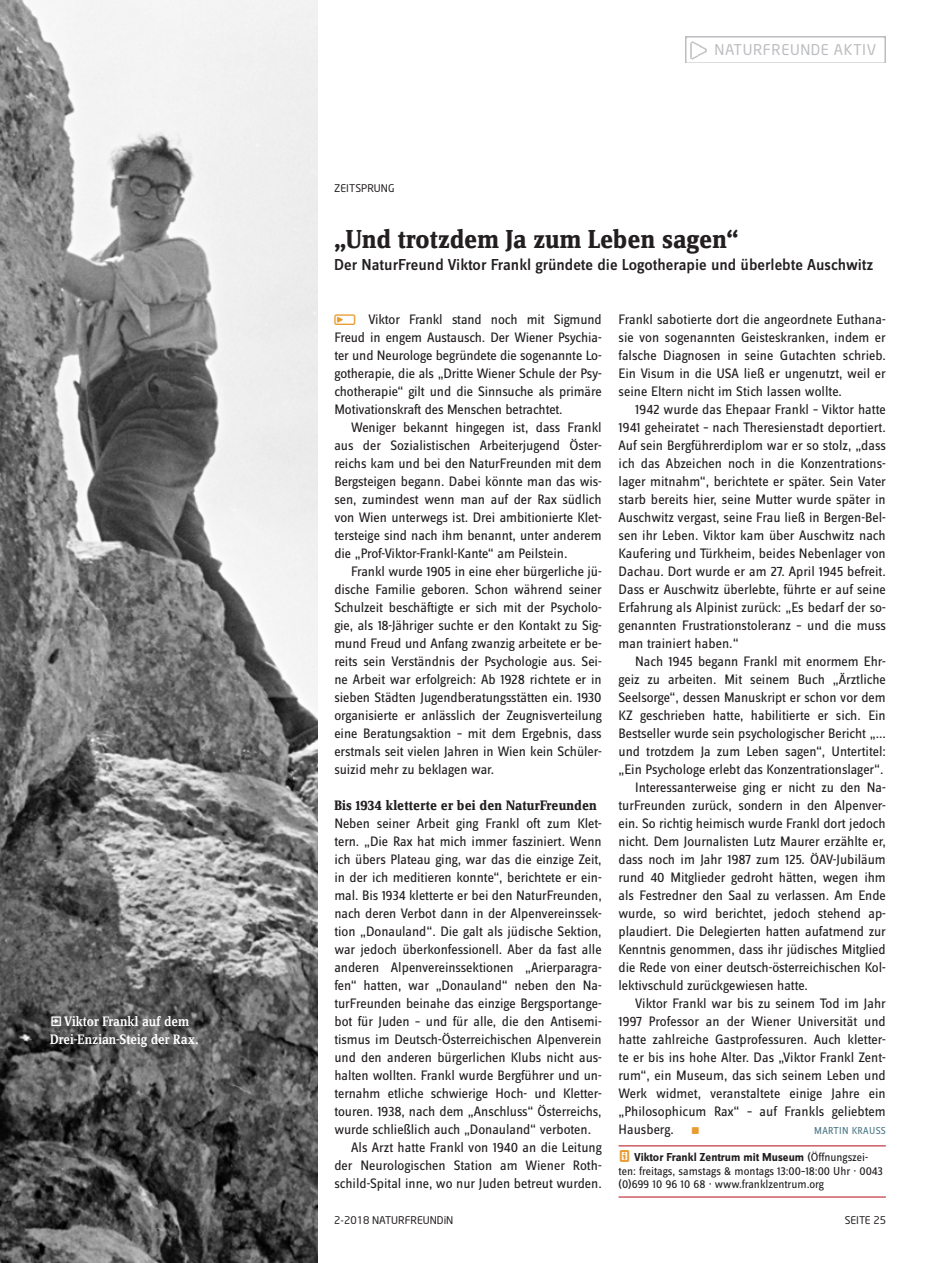
<style>
.page{position:relative;width:936px;height:1263px;background:#fff}
.page>*{position:absolute;margin:0;border:0;box-sizing:border-box;transform-origin:0 0}
.t1{font:27px "Zine Serif Dis OT Bld";color:#231f20}
.t2{font:500 16.5px "Zine Sans Dis OT";color:#231f20}
.t3{font:14.7px "Neo Sans";letter-spacing:.04em;color:#bcbdc0}
.t4{font:14.25px/18px "Zine Sans Dis OT";letter-spacing:-.005em;color:#231f20;text-align:justify}
.t5{font:500 14.25px/18px "Zine Serif Dis OT";color:#fff}
.t6{font:14.25px "Zine Serif Dis OT Bld";letter-spacing:.005em;color:#231f20}
.t7{font:12px/13.5px "Zine Sans Dis OT";color:#231f20}
.t8{font:10.5px "Neo Sans";color:#231f20}
.t9{font:10.5px "Zine Sans Dis OT";letter-spacing:.03em;color:#4e7887}
.s1{font-family:"NF Dfont Logo Und Specials";font-size:16.5px;color:#e89b2f}
.s2{font-family:"NF Dfont Logo Und Specials";color:#e89b2f}
.s3{font-family:"NF Dfont Logo Und Specials";font-size:15px;color:#e89b2f}
.s4{font-weight:700}
</style>
<div class="page">
<img style="left:0;top:0;width:317px;height:1263px">
<hr style="left:618px;top:1145px;width:267px;height:1px;background:#b00d15">
<hr style="left:618px;top:1197px;width:267px;height:1px;background:#b00d15">
<img style="left:685px;top:36px;width:200px;height:27px">
<p class="t5" style="left:50px;top:1013px;width:150px">ŇViktor Frankl auf dem<br>Drei-Enzian-Steig der Rax.</p>
<p class="t3" style="left:714px;top:41px;width:163px">NATURFREUNDE AKTIV</p>
<p class="t8" style="left:334px;top:181px;width:62px">ZEITSPRUNG</p>
<h1 class="t1" style="left:334px;top:225px;width:406px">„Und trotzdem Ja zum Leben sagen“</h1>
<p class="t2" style="left:334px;top:256px;width:540px">Der NaturFreund Viktor Frankl gründete die Logotherapie und überlebte Auschwitz</p>
<p class="t4" style="left:334px;top:311px;width:269px"><span class="s1">b</span>Viktor Frankl stand noch mit Sigmund Freud in engem Austausch. Der Wiener Psychia&shy;ter und Neurologe begründete die sogenannte Lo&shy;gotherapie, die als „Dritte Wiener Schule der Psy&shy;chotherapie“ gilt und die Sinnsuche als primäre Motivationskraft des Menschen betrachtet.</p>
<p class="t4" style="left:334px;top:419px;width:269px;text-indent:17px">Weniger bekannt hingegen ist, dass Frankl aus der Sozialistischen Arbeiterjugend Öster&shy;reichs kam und bei den NaturFreunden mit dem Bergsteigen begann. Dabei könnte man das wis&shy;sen, zumindest wenn man auf der Rax südlich von Wien unterwegs ist. Drei ambitionierte Klet&shy;tersteige sind nach ihm benannt, unter anderem die „Prof-Viktor-Frankl-Kante“ am Peilstein.</p>
<p class="t4" style="left:334px;top:563px;width:269px;text-indent:17px">Frankl wurde 1905 in eine eher bürgerliche jü&shy;dische Familie geboren. Schon während seiner Schulzeit beschäftigte er sich mit der Psycholo&shy;gie, als 18-Jähriger suchte er den Kontakt zu Sig&shy;mund Freud und Anfang zwanzig arbeitete er be&shy;reits sein Verständnis der Psychologie aus. Sei&shy;ne Arbeit war erfolgreich: Ab 1928 richtete er in sieben Städten Jugendberatungsstätten ein. 1930 organisierte er anlässlich der Zeugnisverteilung eine Beratungsaktion – mit dem Ergebnis, dass erstmals seit vielen Jahren in Wien kein Schüler&shy;suizid mehr zu beklagen war.</p>
<p class="t6" style="left:334px;top:798px;width:264px">Bis 1934 kletterte er bei den NaturFreunden</p>
<p class="t4" style="left:334px;top:815px;width:269px">Neben seiner Arbeit ging Frankl oft zum Klet-</p>
<p class="t4" style="left:334px;top:833px;width:269px">tern. „Die Rax hat mich immer fasziniert. Wenn</p>
<p class="t4" style="left:334px;top:851px;width:269px">ich übers Plateau ging, war das die einzige Zeit,</p>
<p class="t4" style="left:334px;top:869px;width:269px">in der ich meditieren konnte“, berichtete er ein-</p>
<p class="t4" style="left:334px;top:887px;width:269px">mal. Bis 1934 kletterte er bei den NaturFreunden,</p>
<p class="t4" style="left:334px;top:905px;width:269px">nach deren Verbot dann in der Alpenvereinssek-</p>
<p class="t4" style="left:334px;top:923px;width:269px">tion „Donauland“. Die galt als jüdische Sektion,</p>
<p class="t4" style="left:334px;top:941px;width:269px">war jedoch überkonfessionell. Aber da fast alle</p>
<p class="t4" style="left:334px;top:959px;width:269px">anderen Alpenvereinssektionen „Arierparagra-</p>
<p class="t4" style="left:334px;top:977px;width:269px">fen“ hatten, war „Donauland“ neben den Na-</p>
<p class="t4" style="left:334px;top:995px;width:269px">turFreunden beinahe das einzige Bergsportange-</p>
<p class="t4" style="left:334px;top:1013px;width:269px">bot für Juden – und für alle, die den Antisemi-</p>
<p class="t4" style="left:334px;top:1031px;width:269px">tismus im Deutsch-Österreichischen Alpenverein</p>
<p class="t4" style="left:334px;top:1049px;width:269px">und den anderen bürgerlichen Klubs nicht aus-</p>
<p class="t4" style="left:334px;top:1067px;width:269px">halten wollten. Frankl wurde Bergführer und un-</p>
<p class="t4" style="left:334px;top:1085px;width:269px">ternahm etliche schwierige Hoch- und Kletter-</p>
<p class="t4" style="left:334px;top:1103px;width:269px">touren. 1938, nach dem „Anschluss“ Österreichs,</p>
<p class="t4" style="left:334px;top:1121px;width:258px">wurde schließlich auch „Donauland“ verboten.</p>
<p class="t4" style="left:351px;top:1139px;width:252px">Als Arzt hatte Frankl von 1940 an die Leitung</p>
<p class="t4" style="left:334px;top:1157px;width:269px">der Neurologischen Station am Wiener Roth-</p>
<p class="t4" style="left:334px;top:1175px;width:269px">schild-Spital inne, wo nur Juden betreut wurden.</p>
<p class="t4" style="left:618px;top:311px;width:269px">Frankl sabotierte dort die angeordnete Euthana&shy;sie von sogenannten Geisteskranken, indem er falsche Diagnosen in seine Gutachten schrieb.<br>Ein Visum in die USA ließ er ungenutzt, weil er seine Eltern nicht im Stich lassen wollte.</p>
<p class="t4" style="left:618px;top:401px;width:269px;text-indent:17px">1942 wurde das Ehepaar Frankl – Viktor hatte 1941 geheiratet – nach Theresienstadt deportiert.<br>Auf sein Bergführerdiplom war er so stolz, „dass ich das Abzeichen noch in die Konzentrations&shy;lager mitnahm“, berichtete er später. Sein Vater starb bereits hier, seine Mutter wurde später in Auschwitz vergast, seine Frau ließ in Bergen-Bel&shy;sen ihr Leben. Viktor kam über Auschwitz nach Kaufering und Türkheim, beides Nebenlager von Dachau. Dort wurde er am 27. April 1945 befreit.<br>Dass er Auschwitz überlebte, führte er auf seine Erfahrung als Alpinist zurück: „Es bedarf der so&shy;genannten Frustrationstoleranz – und die muss man trainiert haben.“</p>
<p class="t4" style="left:635px;top:653px;width:252px">Nach 1945 begann Frankl mit enormem Ehr-</p>
<p class="t4" style="left:618px;top:671px;width:269px">geiz zu arbeiten. Mit seinem Buch „Ärztliche</p>
<p class="t4" style="left:618px;top:689px;width:269px">Seelsorge“, dessen Manuskript er schon vor dem</p>
<p class="t4" style="left:618px;top:707px;width:269px">KZ geschrieben hatte, habilitierte er sich. Ein</p>
<p class="t4" style="left:618px;top:725px;width:269px">Bestseller wurde sein psychologischer Bericht „...</p>
<p class="t4" style="left:618px;top:743px;width:269px">und trotzdem Ja zum Leben sagen“, Untertitel:</p>
<p class="t4" style="left:618px;top:761px;width:266px">„Ein Psychologe erlebt das Konzentrationslager“.</p>
<p class="t4" style="left:635px;top:779px;width:252px">Interessanterweise ging er nicht zu den Na-</p>
<p class="t4" style="left:618px;top:797px;width:269px">turFreunden zurück, sondern in den Alpenver-</p>
<p class="t4" style="left:618px;top:815px;width:269px">ein. So richtig heimisch wurde Frankl dort jedoch</p>
<p class="t4" style="left:618px;top:833px;width:269px">nicht. Dem Journalisten Lutz Maurer erzählte er,</p>
<p class="t4" style="left:618px;top:851px;width:269px">dass noch im Jahr 1987 zum 125. ÖAV-Jubiläum</p>
<p class="t4" style="left:618px;top:869px;width:269px">rund 40 Mitglieder gedroht hätten, wegen ihm</p>
<p class="t4" style="left:618px;top:887px;width:269px">als Festredner den Saal zu verlassen. Am Ende</p>
<p class="t4" style="left:618px;top:905px;width:269px">wurde, so wird berichtet, jedoch stehend ap-</p>
<p class="t4" style="left:618px;top:923px;width:269px">plaudiert. Die Delegierten hatten aufatmend zur</p>
<p class="t4" style="left:618px;top:941px;width:269px">Kenntnis genommen, dass ihr jüdisches Mitglied</p>
<p class="t4" style="left:618px;top:959px;width:269px">die Rede von einer deutsch-österreichischen Kol-</p>
<p class="t4" style="left:618px;top:977px;width:191px">lektivschuld zurückgewiesen hatte.</p>
<p class="t4" style="left:635px;top:995px;width:252px">Viktor Frankl war bis zu seinem Tod im Jahr</p>
<p class="t4" style="left:618px;top:1013px;width:269px">1997 Professor an der Wiener Universität und</p>
<p class="t4" style="left:618px;top:1031px;width:269px">hatte zahlreiche Gastprofessuren. Auch kletter-</p>
<p class="t4" style="left:618px;top:1049px;width:269px">te er bis ins hohe Alter. Das „Viktor Frankl Zent-</p>
<p class="t4" style="left:618px;top:1067px;width:269px">rum“, ein Museum, das sich seinem Leben und</p>
<p class="t4" style="left:618px;top:1085px;width:269px">Werk widmet, veranstaltete einige Jahre ein</p>
<p class="t4" style="left:618px;top:1103px;width:269px">„Philosophicum Rax“ – auf Frankls geliebtem</p>
<p class="t4" style="left:618px;top:1121px;width:82px">Hausberg. <span class="s2">c</span></p>
<p class="t9" style="left:814px;top:1126px;width:73px">MARTIN KRAUSS</p>
<p class="t7" style="left:618px;top:1151px;width:266px"><span class="s3">T</span> <span class="s4">Viktor Frankl Zentrum mit Museum</span> (Öffnungszei&shy;ten: freitags, samstags &amp; montags 13:00–18:00 Uhr ∙ 0043 (0)699 10 96 10 68 ∙ www.franklzentrum.org</p>
<p class="t8" style="left:334px;top:1214px;width:121px">2-2018 NATURFREUNDiN</p>
<p class="t8" style="left:844px;top:1214px;width:43px">SEITE 25</p>
</div>
